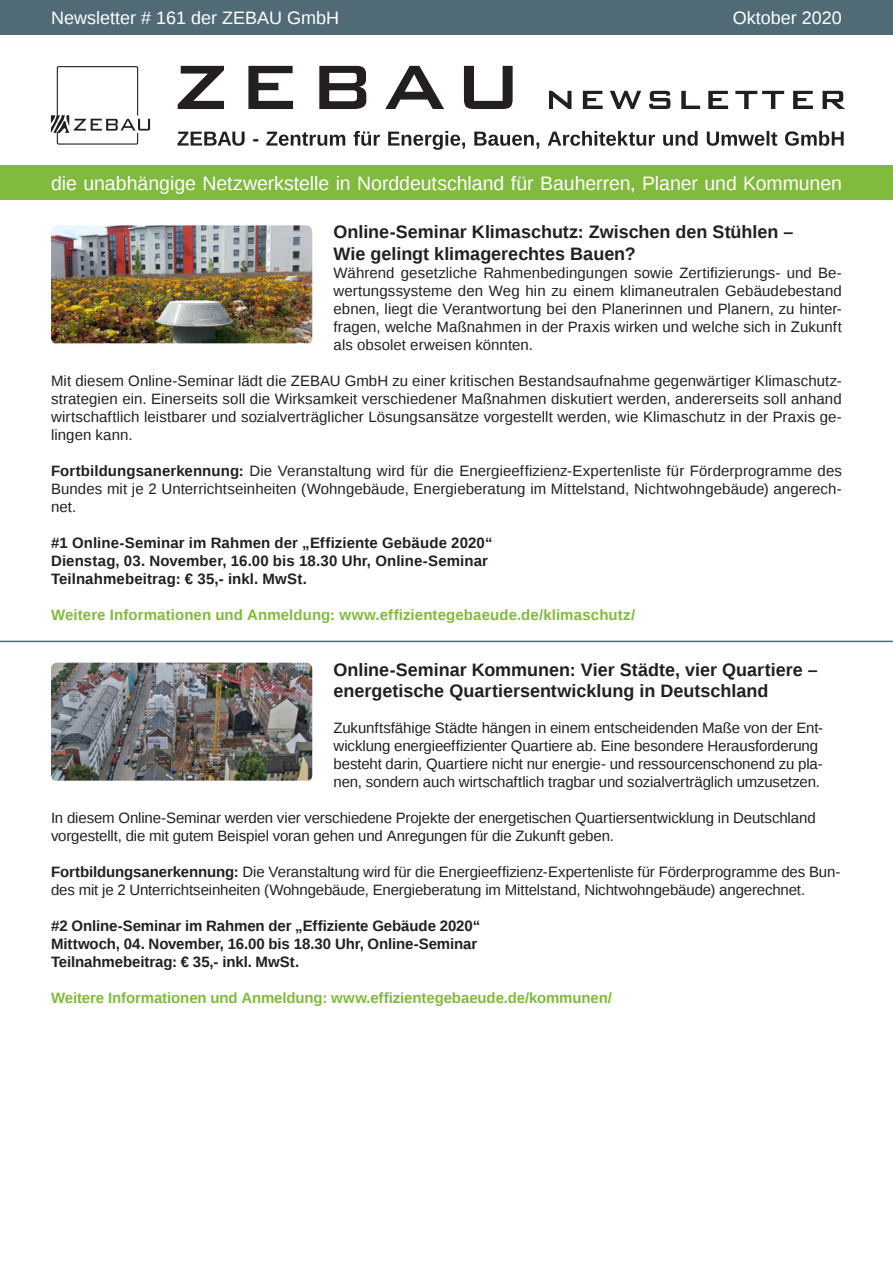
<style>
.page{position:relative;width:893px;height:1263px;background:#fff}
.page>*{position:absolute;margin:0;border:0;box-sizing:border-box;transform-origin:0 0}
.t1{font:19.5px "Liberation Sans";letter-spacing:-.005em;color:#fff}
.t2{font:700 18px/21.6px "Liberation Sans";color:#231f20}
.t3{font:18px "Liberation Sans";color:#fff}
.t4{font:15px/18px "Liberation Sans";letter-spacing:-.01em;color:#231f20;text-align:justify}
.t5{font:700 15px/18px "Liberation Sans";color:#231f20}
.t6{font:700 15px "Liberation Sans";color:#80bb3d}
.s1{font-weight:700}
</style>
<div class="page">
<div style="left:0;top:0;width:893px;height:34px;background:#506a76"></div>
<div style="left:0;top:166px;width:893px;height:34px;background:#80bb3d"></div>
<svg style="left:178px;top:66px;width:667px;height:43px"></svg>
<svg style="left:177px;top:131px;width:667px;height:19px"></svg>
<svg style="left:51px;top:66px;width:99px;height:79px"></svg>
<img style="left:51px;top:225px;width:261px;height:118px">
<img style="left:51px;top:663px;width:261px;height:118px">
<hr style="left:0;top:641px;width:893px;height:1px;background:#506a76">
<p class="t3" style="left:51px;top:7px;width:290px">Newsletter # 161 der ZEBAU GmbH</p>
<p class="t3" style="left:733px;top:7px;width:111px">Oktober 2020</p>
<h1 class="t1" style="left:51px;top:172px;width:792px">die unabhängige Netzwerkstelle in Norddeutschland für Bauherren, Planer und Kommunen</h1>
<p class="t2" style="left:334px;top:221px;width:461px">Online-Seminar Klimaschutz: Zwischen den Stühlen –<br>Wie gelingt klimagerechtes Bauen?</p>
<p class="t4" style="left:334px;top:265px;width:510px">Während gesetzliche Rahmenbedingungen sowie Zertifizierungs- und Be&shy;wertungssysteme den Weg hin zu einem klimaneutralen Gebäudebestand ebnen, liegt die Verantwortung bei den Planerinnen und Planern, zu hinter&shy;fragen, welche Maßnahmen in der Praxis wirken und welche sich in Zukunft als obsolet erweisen könnten.</p>
<p class="t4" style="left:51px;top:373px;width:792px">Mit diesem Online-Seminar lädt die ZEBAU GmbH zu einer kritischen Bestandsaufnahme gegenwärtiger Klimaschutz&shy;strategien ein. Einerseits soll die Wirksamkeit verschiedener Maßnahmen diskutiert werden, andererseits soll anhand wirtschaftlich leistbarer und sozialverträglicher Lösungsansätze vorgestellt werden, wie Klimaschutz in der Praxis ge&shy;lingen kann.</p>
<p class="t4" style="left:51px;top:463px;width:792px"><span class="s1">Fortbildungsanerkennung:</span> Die Veranstaltung wird für die Energieeffizienz-Expertenliste für Förderprogramme des Bundes mit je 2 Unterrichtseinheiten (Wohngebäude, Energieberatung im Mittelstand, Nichtwohngebäude) angerech&shy;net.</p>
<p class="t5" style="left:51px;top:534px;width:443px">#1 Online-Seminar im Rahmen der „Effiziente Gebäude 2020“<br>Dienstag, 03. November, 16.00 bis 18.30 Uhr, Online-Seminar<br>Teilnahmebeitrag: € 35,- inkl. MwSt.</p>
<p class="t6" style="left:51px;top:605px;width:586px">Weitere Informationen und Anmeldung: www.effizientegebaeude.de/klimaschutz/</p>
<p class="t2" style="left:334px;top:658px;width:486px">Online-Seminar Kommunen: Vier Städte, vier Quartiere – energetische Quartiersentwicklung in Deutschland</p>
<p class="t4" style="left:334px;top:720px;width:491px;text-align:left">Zukunftsfähige Städte hängen in einem entscheidenden Maße von der Ent&shy;wicklung energieeffizienter Quartiere ab. Eine besondere Herausforderung besteht darin, Quartiere nicht nur energie- und ressourcenschonend zu pla&shy;nen, sondern auch wirtschaftlich tragbar und sozialverträglich umzusetzen.</p>
<p class="t4" style="left:51px;top:810px;width:766px">In diesem Online-Seminar werden vier verschiedene Projekte der energetischen Quartiersentwicklung in Deutschland vorgestellt, die mit gutem Beispiel voran gehen und Anregungen für die Zukunft geben.</p>
<p class="t4" style="left:51px;top:864px;width:791px"><span class="s1">Fortbildungsanerkennung:</span> Die Veranstaltung wird für die Energieeffizienz-Expertenliste für Förderprogramme des Bun&shy;des mit je 2 Unterrichtseinheiten (Wohngebäude, Energieberatung im Mittelstand, Nichtwohngebäude) angerechnet.</p>
<p class="t5" style="left:51px;top:917px;width:431px">#2 Online-Seminar im Rahmen der „Effiziente Gebäude 2020“<br>Mittwoch, 04. November, 16.00 bis 18.30 Uhr, Online-Seminar<br>Teilnahmebeitrag: € 35,- inkl. MwSt.</p>
<p class="t6" style="left:51px;top:988px;width:563px">Weitere Informationen und Anmeldung: www.effizientegebaeude.de/kommunen/</p>
</div>
